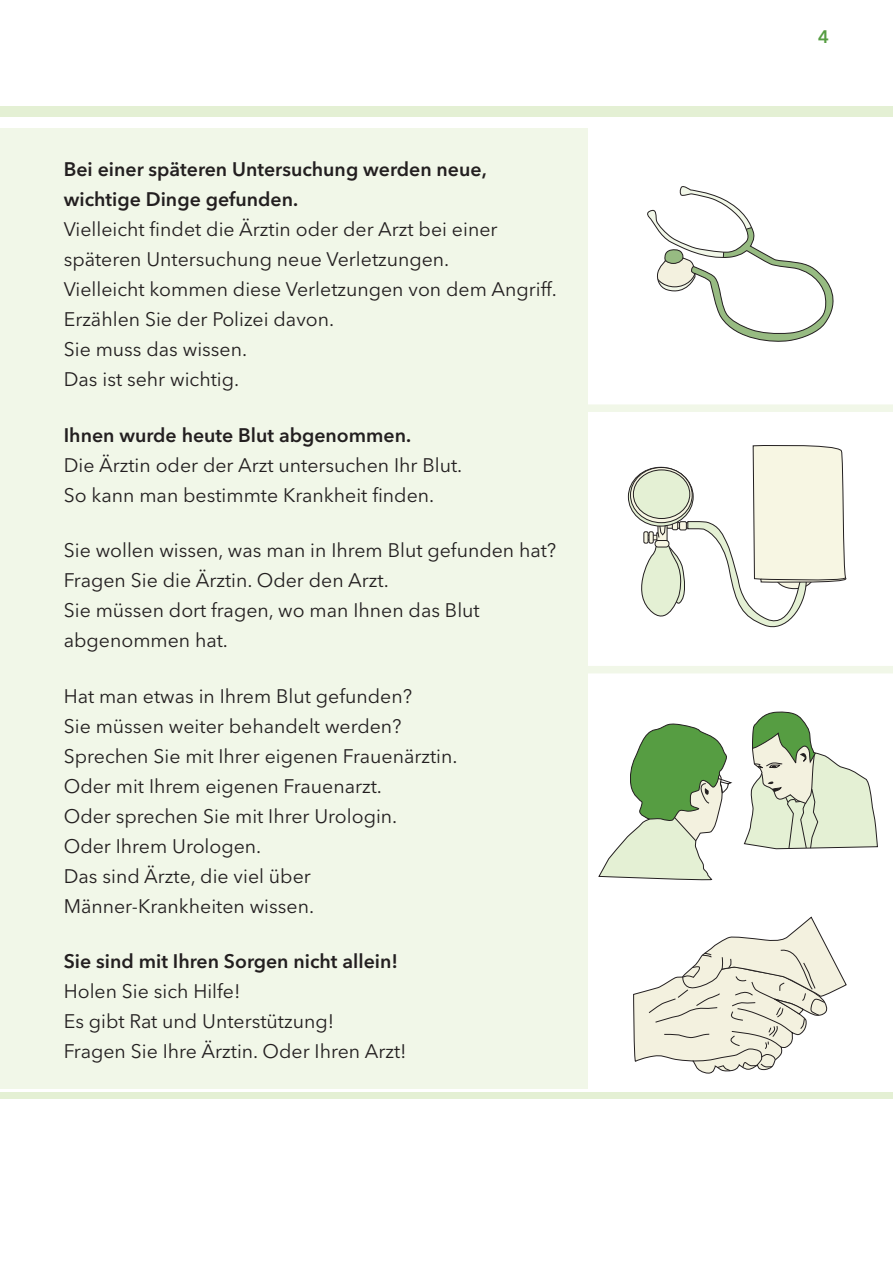
<style>
.page{position:relative;width:893px;height:1263px;background:#fff}
.page>*{position:absolute;margin:0;border:0;box-sizing:border-box;transform-origin:0 0}
.t1{font:19.5px/30px "Avenir Next LT Pro";color:#231f20}
.t2{font:600 19.5px/30px "Avenir Next LT Pro";color:#231f20}
.t3{font:600 18px "Avenir Next LT Pro";color:#569d42}
</style>
<div class="page">
<div style="left:0;top:128px;width:892px;height:961px;background:#f1f7e8"></div>
<div style="left:0;top:106px;width:892px;height:11px;background:#e4f0d4"></div>
<div style="left:0;top:1093px;width:892px;height:6px;background:#e4f0d4"></div>
<div style="left:588px;top:123px;width:304px;height:966px;background:#fff"></div>
<svg style="left:630px;top:445px;width:217px;height:183px"></svg>
<svg style="left:598px;top:723px;width:135px;height:158px"></svg>
<svg style="left:744px;top:711px;width:134px;height:138px"></svg>
<div style="left:0;top:666px;width:892px;height:7px;background:#f1f7e8"></div>
<svg style="left:647px;top:186px;width:187px;height:156px"></svg>
<div style="left:0;top:404px;width:892px;height:8px;background:#f1f7e8"></div>
<svg style="left:633px;top:916px;width:214px;height:158px"></svg>
<p class="t2" style="left:64px;top:156px;width:424px">Bei einer späteren Untersuchung werden neue, wichtige Dinge gefunden.</p>
<p class="t1" style="left:64px;top:216px;width:495px">Vielleicht findet die Ärztin oder der Arzt bei einer späteren Untersuchung neue Verletzungen.<br>Vielleicht kommen diese Verletzungen von dem Angriff.<br>Erzählen Sie der Polizei davon.<br>Sie muss das wissen.<br>Das ist sehr wichtig.</p>
<p class="t2" style="left:64px;top:422px;width:349px">Ihnen wurde heute Blut abgenommen.</p>
<p class="t1" style="left:64px;top:452px;width:400px">Die Ärztin oder der Arzt untersuchen Ihr Blut.<br>So kann man bestimmte Krankheit finden.</p>
<p class="t1" style="left:64px;top:537px;width:494px">Sie wollen wissen, was man in Ihrem Blut gefunden hat?<br>Fragen Sie die Ärztin. Oder den Arzt.<br>Sie müssen dort fragen, wo man Ihnen das Blut abgenommen hat.</p>
<p class="t1" style="left:64px;top:683px;width:395px">Hat man etwas in Ihrem Blut gefunden?<br>Sie müssen weiter behandelt werden?<br>Sprechen Sie mit Ihrer eigenen Frauenärztin.<br>Oder mit Ihrem eigenen Frauenarzt.<br>Oder sprechen Sie mit Ihrer Urologin.<br>Oder Ihrem Urologen.<br>Das sind Ärzte, die viel über Männer-Krankheiten wissen.</p>
<p class="t2" style="left:64px;top:948px;width:336px">Sie sind mit Ihren Sorgen nicht allein!</p>
<p class="t1" style="left:64px;top:978px;width:344px">Holen Sie sich Hilfe!<br>Es gibt Rat und Unterstützung!<br>Fragen Sie Ihre Ärztin. Oder Ihren Arzt!</p>
<p class="t3" style="left:818px;top:30px;width:12px">4</p>
</div>
